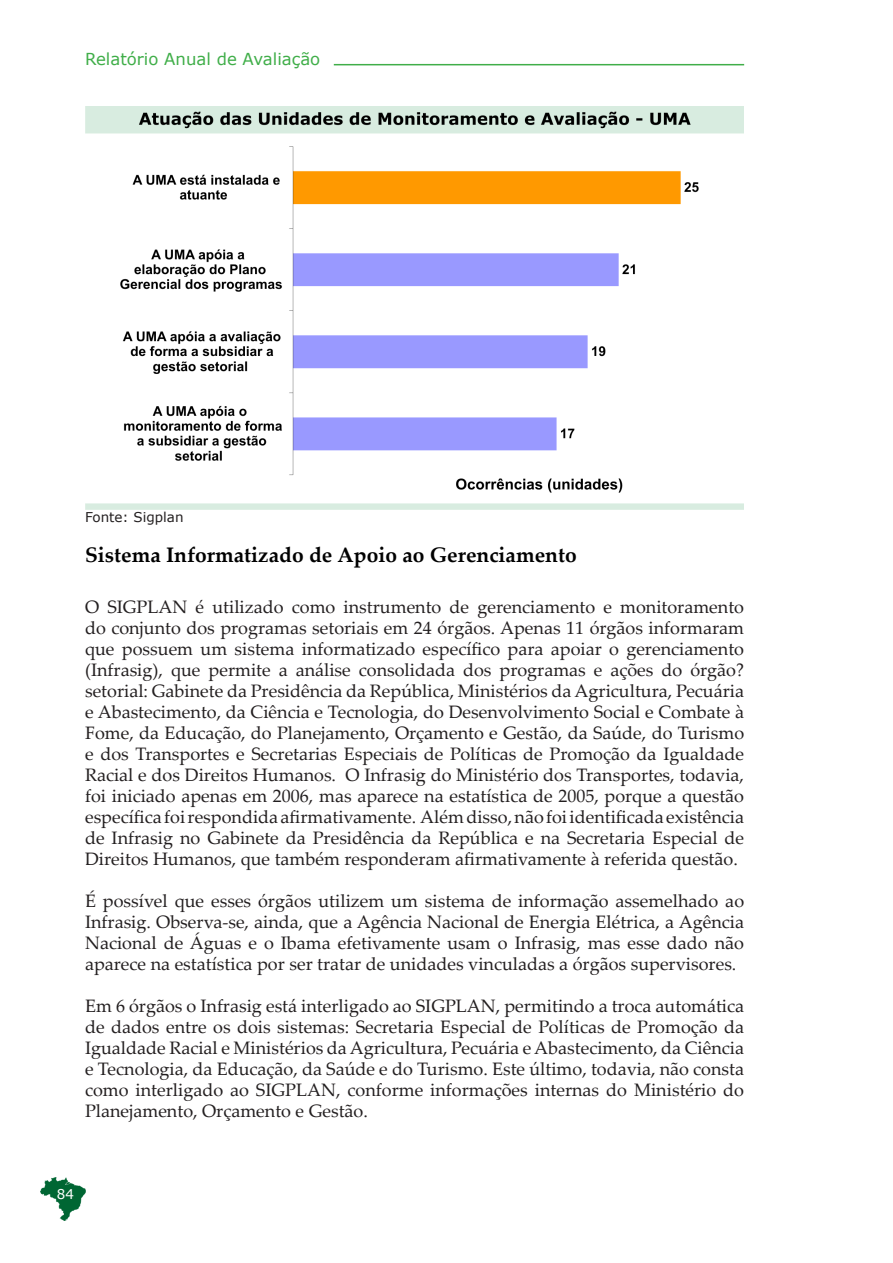
<style>
.page{position:relative;width:893px;height:1263px;background:#fff}
.page>*{position:absolute;margin:0;border:0;box-sizing:border-box;transform-origin:0 0}
.Corpo_de_texto{font:700 21px "Palatino Linotype";color:#000}
.t1{font:18px/21px "Palatino Linotype";color:#231f20;text-align:justify}
.t2{font:16.5px "Verdana";color:#40ae49}
.Texto_de_balão{font:13.5px "Verdana";color:#231f20}
.t3{font:13.5px "Verdana";color:#fff}
</style>
<div class="page">
<hr style="left:334px;top:64px;width:410px;height:1px;background:#40ae49">
<img style="left:40px;top:1178px;width:45px;height:43px">
<img style="left:85px;top:106px;width:658px;height:403px">
<p class="t2" style="left:85px;top:49px;width:237px">Relatório Anual de Avaliação</p>
<p class="Texto_de_balão" style="left:85px;top:508px;width:100px">Fonte: Sigplan</p>
<p class="Corpo_de_texto" style="left:85px;top:539px;width:493px">Sistema Informatizado de Apoio ao Gerenciamento</p>
<p class="t1" style="left:85px;top:595px;width:661px">O SIGPLAN é utilizado como instrumento de gerenciamento e monitoramento do conjunto dos programas setoriais em 24 órgãos. Apenas 11 órgãos informaram que possuem um sistema informatizado específico para apoiar o gerenciamento (Infrasig), que permite a análise consolidada dos programas e ações do órgão? setorial: Gabinete da Presidência da República, Ministérios da Agricultura, Pecuária e Abastecimento, da Ciência e Tecnologia, do Desenvolvimento Social e Combate à Fome, da Educação, do Planejamento, Orçamento e Gestão, da Saúde, do Turismo e dos Transportes e Secretarias Especiais de Políticas de Promoção da Igualdade Racial e dos Direitos Humanos. O Infrasig do Ministério dos Transportes, todavia, foi iniciado apenas em 2006, mas aparece na estatística de 2005, porque a questão específica foi respondida afirmativamente. Além disso, não foi identificada existência de Infrasig no Gabinete da Presidência da República e na Secretaria Especial de Direitos Humanos, que também responderam afirmativamente à referida questão.</p>
<p class="t1" style="left:85px;top:889px;width:661px">É possível que esses órgãos utilizem um sistema de informação assemelhado ao Infrasig. Observa-se, ainda, que a Agência Nacional de Energia Elétrica, a Agência Nacional de Águas e o Ibama efetivamente usam o Infrasig, mas esse dado não aparece na estatística por ser tratar de unidades vinculadas a órgãos supervisores.</p>
<p class="t1" style="left:85px;top:994px;width:661px">Em 6 órgãos o Infrasig está interligado ao SIGPLAN, permitindo a troca automática de dados entre os dois sistemas: Secretaria Especial de Políticas de Promoção da Igualdade Racial e Ministérios da Agricultura, Pecuária e Abastecimento, da Ciência e Tecnologia, da Educação, da Saúde e do Turismo. Este último, todavia, não consta como interligado ao SIGPLAN, conforme informações internas do Ministério do Planejamento, Orçamento e Gestão.</p>
<p class="t3" style="left:57px;top:1185px;width:19px">84</p>
</div>
